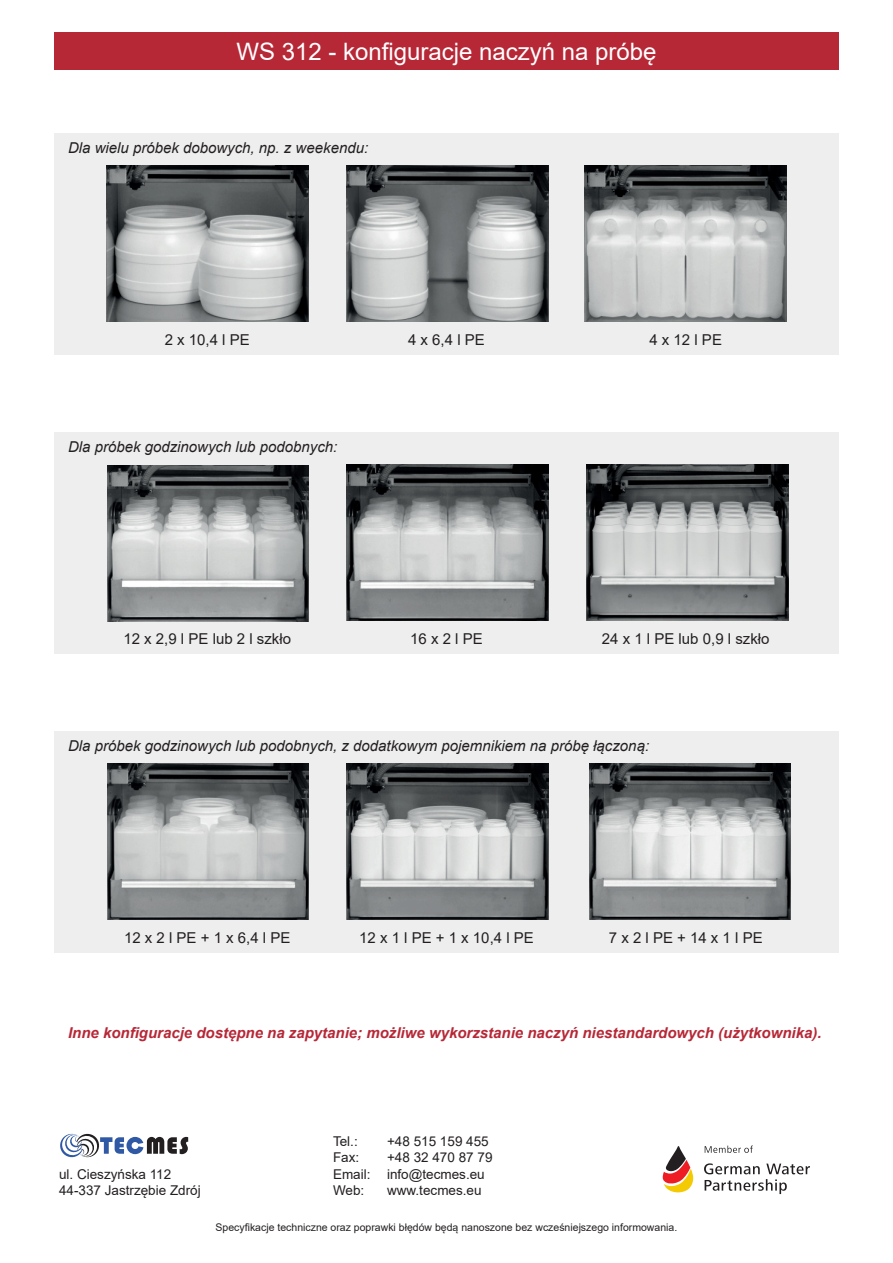
<style>
.page{position:relative;width:893px;height:1263px;background:#fff}
.page>*{position:absolute;margin:0;border:0;box-sizing:border-box;transform-origin:0 0}
.t1{font:24px "Arial";color:#fff}
.t2{font:italic 15px "Arial";color:#231f20}
.t3{font:15px "Arial";color:#231f20}
.t4{font:italic 700 15px "Arial";color:#b72837}
.t5{font:13.5px/16.2px "Arial";color:#231f20}
.t6{font:10.5px "Arial";color:#231f20}
</style>
<div class="page">
<svg style="left:704px;top:1163px;width:106px;height:31px"></svg>
<svg style="left:663px;top:1146px;width:30px;height:46px"></svg>
<svg style="left:705px;top:1145px;width:48px;height:8px"></svg>
<svg style="left:60px;top:1133px;width:128px;height:25px"></svg>
<div style="left:54px;top:32px;width:785px;height:38px;background:#b72837"></div>
<div style="left:54px;top:133px;width:785px;height:222px;background:#eeeeef"></div>
<img style="left:106px;top:166px;width:202px;height:156px">
<img style="left:347px;top:166px;width:202px;height:156px">
<img style="left:585px;top:166px;width:201px;height:156px">
<div style="left:54px;top:432px;width:785px;height:222px;background:#eeeeef"></div>
<img style="left:107px;top:465px;width:202px;height:156px">
<img style="left:347px;top:464px;width:201px;height:156px">
<img style="left:587px;top:464px;width:201px;height:156px">
<div style="left:54px;top:731px;width:785px;height:221px;background:#eeeeef"></div>
<img style="left:589px;top:764px;width:202px;height:156px">
<img style="left:347px;top:763px;width:201px;height:157px">
<img style="left:107px;top:763px;width:202px;height:157px">
<h1 class="t1" style="left:236px;top:35px;width:422px">WS 312 - konfiguracje naczyń na próbę</h1>
<p class="t2" style="left:68px;top:138px;width:302px">Dla wielu próbek dobowych, np. z weekendu:</p>
<p class="t3" style="left:165px;top:329px;width:87px">2 x 10,4 l PE</p>
<p class="t3" style="left:408px;top:329px;width:78px">4 x 6,4 l PE</p>
<p class="t3" style="left:649px;top:329px;width:74px">4 x 12 l PE</p>
<p class="t2" style="left:68px;top:437px;width:271px">Dla próbek godzinowych lub podobnych:</p>
<p class="t3" style="left:123px;top:628px;width:169px">12 x 2,9 l PE lub 2 l szkło</p>
<p class="t3" style="left:410px;top:628px;width:74px">16 x 2 l PE</p>
<p class="t3" style="left:602px;top:628px;width:169px">24 x 1 l PE lub 0,9 l szkło</p>
<p class="t2" style="left:68px;top:736px;width:583px">Dla próbek godzinowych lub podobnych, z dodatkowym pojemnikiem na próbę łączoną:</p>
<p class="t3" style="left:124px;top:927px;width:168px">12 x 2 l PE + 1 x 6,4 l PE</p>
<p class="t3" style="left:359px;top:927px;width:176px">12 x 1 l PE + 1 x 10,4 l PE</p>
<p class="t3" style="left:609px;top:927px;width:155px">7 x 2 l PE + 14 x 1 l PE</p>
<p class="t4" style="left:68px;top:1023px;width:755px">Inne konfiguracje dostępne na zapytanie; możliwe wykorzstanie naczyń niestandardowych (użytkownika).</p>
<p class="t5" style="left:59px;top:1166px;width:143px">ul. Cieszyńska 112<br>44-337 Jastrzębie Zdrój</p>
<p class="t5" style="left:333px;top:1133px;width:26px">Tel.:</p>
<p class="t5" style="left:387px;top:1133px;width:103px">+48 515 159 455</p>
<p class="t5" style="left:333px;top:1149px;width:28px">Fax:</p>
<p class="t5" style="left:333px;top:1149px;width:161px;text-indent:54px">+48 32 470 87 79<br>Email: info@tecmes.eu<br>Web:</p>
<p class="t5" style="left:387px;top:1182px;width:96px">www.tecmes.eu</p>
<p class="t6" style="left:216px;top:1220px;width:463px">Specyfikacje techniczne oraz poprawki błędów będą nanoszone bez wcześniejszego informowania.</p>
</div>
